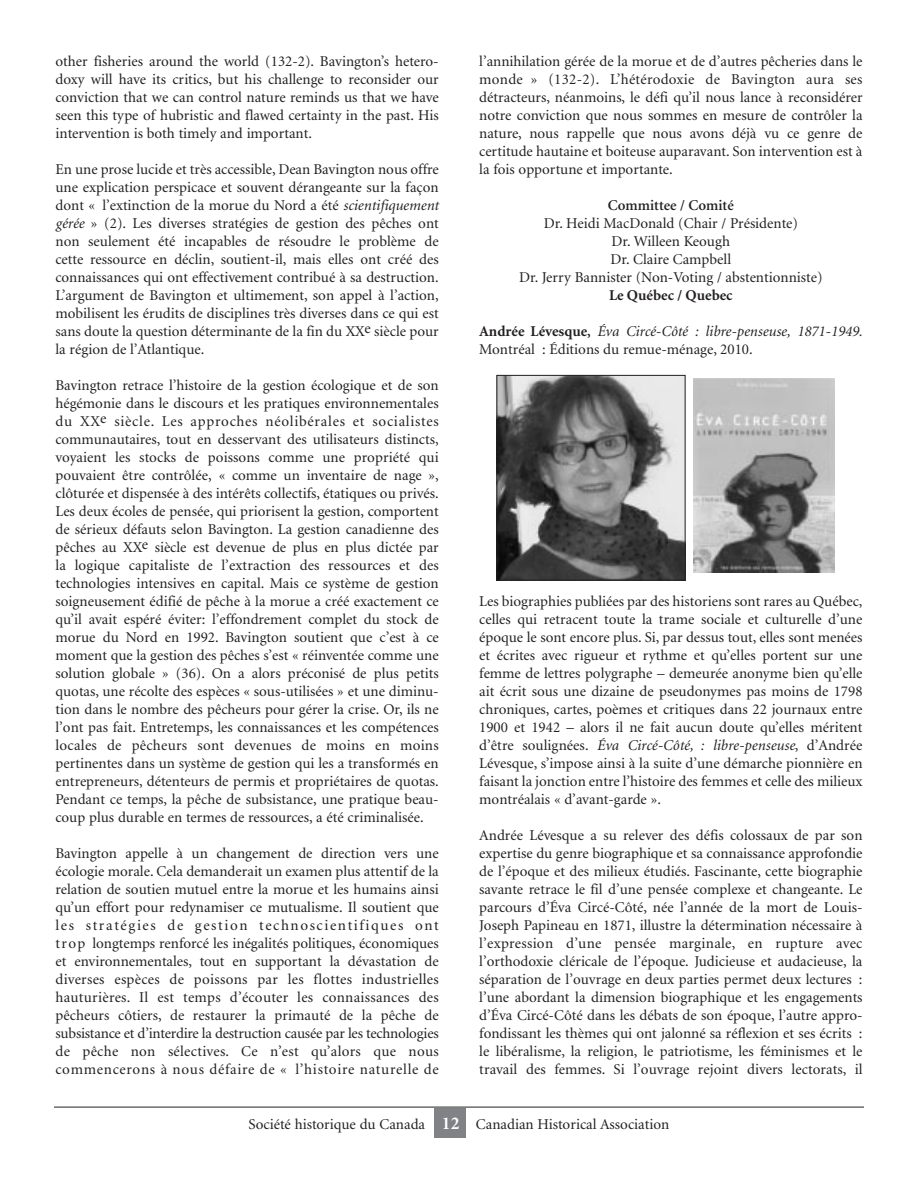
<style>
.page{position:relative;width:918px;height:1188px;background:#fff}
.page>*{position:absolute;margin:0;border:0;box-sizing:border-box;transform-origin:0 0}
.t1{font:15px/18px "Minion";color:#231f20;text-align:justify}
.t2{font:italic 15px/18px "Minion";color:#231f20}
.t3{font:600 15px "Minion";color:#231f20}
.t4{font:700 15px "Minion";color:#231f20}
.s1{font-style:italic}
.s2{font-weight:700;font-style:normal}
.s3{font-weight:600;font-style:normal}
.s4{font-style:normal}
.s5{font-weight:700;font-size:18px;color:#fff}
</style>
<div class="page">
<div style="left:434px;top:1108px;width:32px;height:29px;background:#808285"></div>
<hr style="left:54px;top:1107px;width:810px;height:1px;background:#231f20">
<img style="left:498px;top:377px;width:186px;height:201px">
<div style="left:496px;top:375px;width:190px;height:205px;border:1px solid #231f20"></div>
<img style="left:694px;top:378px;width:141px;height:195px">
<p class="t1" style="left:56px;top:54px;width:385px">other fisheries around the world (132-2). Bavington’s hetero&shy;doxy will have its critics, but his challenge to reconsider our conviction that we can control nature reminds us that we have seen this type of hubristic and flawed certainty in the past. His intervention is both timely and important.</p>
<p class="t1" style="left:56px;top:162px;width:385px">En une prose lucide et très accessible, Dean Bavington nous offre une explication perspicace et souvent dérangeante sur la façon dont « l’extinction de la morue du Nord a été <span class="s1">scientifiquement gérée</span> » (2). Les diverses stratégies de gestion des pêches ont non seulement été incapables de résoudre le problème de cette ressource en déclin, soutient-il, mais elles ont créé des connaissances qui ont effectivement contribué à sa destruction.<br>L’argument de Bavington et ultimement, son appel à l’action, mobilisent les érudits de disciplines très diverses dans ce qui est sans doute la question déterminante de la fin du XXe siècle pour la région de l’Atlantique.</p>
<p class="t1" style="left:56px;top:378px;width:385px">Bavington retrace l’histoire de la gestion écologique et de son hégémonie dans le discours et les pratiques environnementales du XXe siècle. Les approches néolibérales et socialistes communautaires, tout en desservant des utilisateurs distincts, voyaient les stocks de poissons comme une propriété qui pouvaient être contrôlée, « comme un inventaire de nage », clôturée et dispensée à des intérêts collectifs, étatiques ou privés.<br>Les deux écoles de pensée, qui priorisent la gestion, comportent de sérieux défauts selon Bavington. La gestion canadienne des pêches au XXe siècle est devenue de plus en plus dictée par la logique capitaliste de l’extraction des ressources et des technologies intensives en capital. Mais ce système de gestion soigneusement édifié de pêche à la morue a créé exactement ce qu’il avait espéré éviter: l’effondrement complet du stock de morue du Nord en 1992. Bavington soutient que c’est à ce moment que la gestion des pêches s’est « réinventée comme une solution globale » (36). On a alors préconisé de plus petits quotas, une récolte des espèces « sous-utilisées » et une diminu&shy;tion dans le nombre des pêcheurs pour gérer la crise. Or, ils ne l’ont pas fait. Entretemps, les connaissances et les compétences locales de pêcheurs sont devenues de moins en moins pertinentes dans un système de gestion qui les a transformés en entrepreneurs, détenteurs de permis et propriétaires de quotas.<br>Pendant ce temps, la pêche de subsistance, une pratique beau&shy;coup plus durable en termes de ressources, a été criminalisée.</p>
<p class="t1" style="left:56px;top:846px;width:385px">Bavington appelle à un changement de direction vers une écologie morale. Cela demanderait un examen plus attentif de la relation de soutien mutuel entre la morue et les humains ainsi qu’un effort pour redynamiser ce mutualisme. Il soutient que les stratégies de gestion technoscientifiques ont trop longtemps renforcé les inégalités politiques, économiques et environnementales, tout en supportant la dévastation de diverses espèces de poissons par les flottes industrielles hauturières. Il est temps d’écouter les connaissances des pêcheurs côtiers, de restaurer la primauté de la pêche de subsistance et d’interdire la destruction causée par les technologies de pêche non sélectives. Ce n’est qu’alors que nous commencerons à nous défaire de « l’histoire naturelle de</p>
<p class="t1" style="left:479px;top:54px;width:385px">l’annihilation gérée de la morue et de d’autres pêcheries dans le monde » (132-2). L’hétérodoxie de Bavington aura ses détracteurs, néanmoins, le défi qu’il nous lance à reconsidérer notre conviction que nous sommes en mesure de contrôler la nature, nous rappelle que nous avons déjà vu ce genre de certitude hautaine et boiteuse auparavant. Son intervention est à la fois opportune et importante.</p>
<p class="t3" style="left:608px;top:200px;width:127px">Committee / Comité</p>
<p class="t1" style="left:519px;top:216px;width:305px;text-align:center">Dr. Heidi MacDonald (Chair / Présidente)<br>Dr. Willeen Keough<br>Dr. Claire Campbell<br>Dr. Jerry Bannister (Non-Voting / abstentionniste)</p>
<p class="t4" style="left:609px;top:290px;width:125px">Le Québec / Quebec</p>
<p class="t2" style="left:479px;top:324px;width:385px"><span class="s2">Andrée Lévesque</span><span class="s3">,</span> Éva Circé-Côté : libre-penseuse, 1871-1949.<br><span class="s4">Montréal : Éditions du remue-ménage, 2010.</span></p>
<p class="t1" style="left:479px;top:594px;width:385px">Les biographies publiées par des historiens sont rares au Québec, celles qui retracent toute la trame sociale et culturelle d’une époque le sont encore plus. Si, par dessus tout, elles sont menées et écrites avec rigueur et rythme et qu’elles portent sur une femme de lettres polygraphe – demeurée anonyme bien qu’elle ait écrit sous une dizaine de pseudonymes pas moins de 1798 chroniques, cartes, poèmes et critiques dans 22 journaux entre 1900 et 1942 – alors il ne fait aucun doute qu’elles méritent d’être soulignées. <span class="s1">Éva Circé-Côté, : libre-penseuse</span>, d’Andrée Lévesque, s’impose ainsi à la suite d’une démarche pionnière en faisant la jonction entre l’histoire des femmes et celle des milieux montréalais « d’avant-garde ».</p>
<p class="t1" style="left:479px;top:828px;width:385px">Andrée Lévesque a su relever des défis colossaux de par son expertise du genre biographique et sa connaissance approfondie de l’époque et des milieux étudiés. Fascinante, cette biographie savante retrace le fil d’une pensée complexe et changeante. Le parcours d’Éva Circé-Côté, née l’année de la mort de Louis-Joseph Papineau en 1871, illustre la détermination nécessaire à l’expression d’une pensée marginale, en rupture avec l’orthodoxie cléricale de l’époque. Judicieuse et audacieuse, la séparation de l’ouvrage en deux parties permet deux lectures : l’une abordant la dimension biographique et les engagements d’Éva Circé-Côté dans les débats de son époque, l’autre appro&shy;fondissant les thèmes qui ont jalonné sa réflexion et ses écrits : le libéralisme, la religion, le patriotisme, les féminismes et le travail des femmes. Si l’ouvrage rejoint divers lectorats, il</p>
<p class="t1" style="left:249px;top:1116px;width:422px">Société historique du Canada <span class="s5">12</span> Canadian Historical Association</p>
</div>
